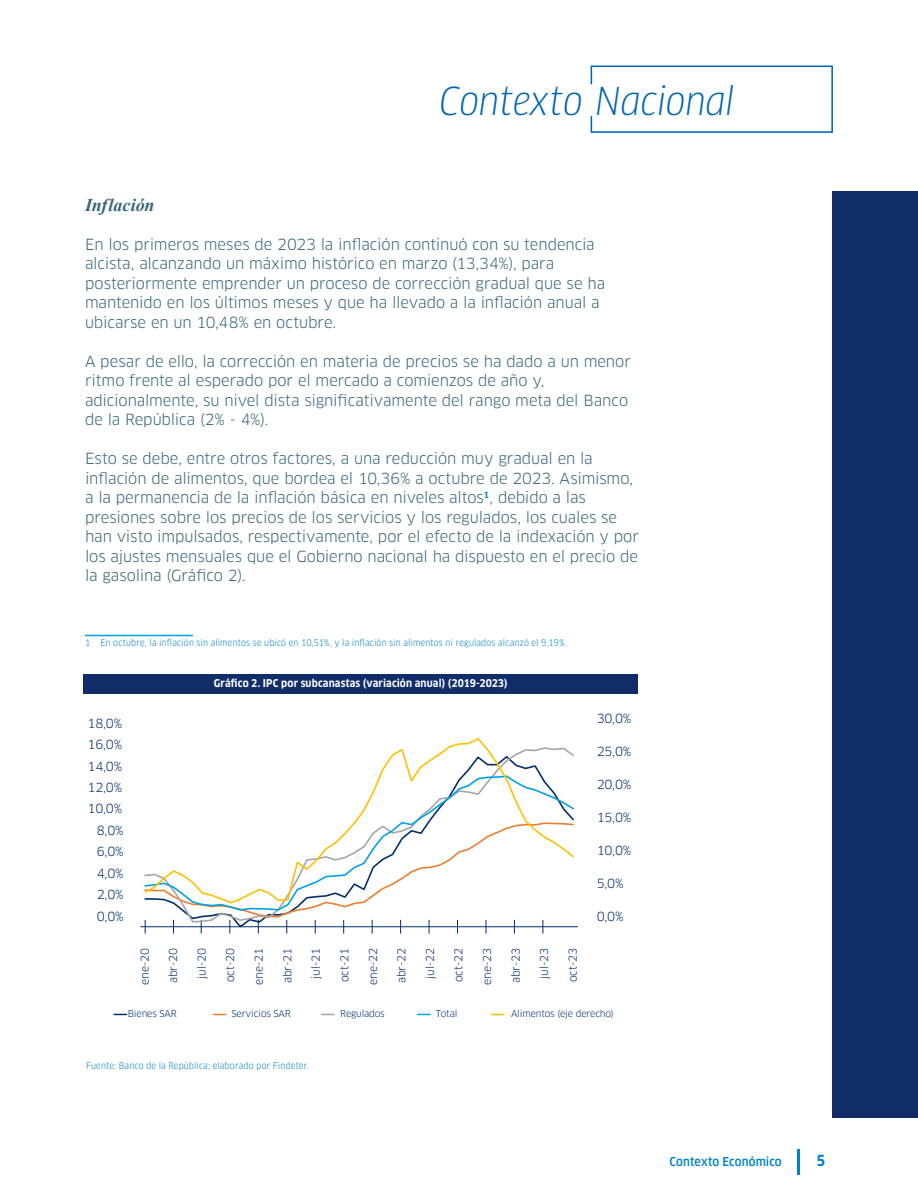
<style>
.page{position:relative;width:918px;height:1188px;background:#fff}
.page>*{position:absolute;margin:0;border:0;box-sizing:border-box;transform-origin:0 0}
.t1{font:italic 37.5px "Clan Pro Narr";color:#0066b0}
.t2{font:italic 700 18px "Times New Roman";color:#366677}
.t3{font:15px/19.5px "Clan Pro";letter-spacing:-.005em;color:#366677}
.t4{font:700 15px "Clan Pro Narr";color:#0084c8}
.t5{font:12.3px "Clan Pro";letter-spacing:-.015em;color:#032e6e}
.t6{font:500 12px "Clan Pro Narr";letter-spacing:.01em;color:#0084c8}
.t7{font:10.8px "Clan Pro";letter-spacing:-.02em;color:#032e6e}
.t8{font:700 10.5px "Clan Pro Narr";letter-spacing:.015em;color:#fff}
.t9{font:9.15px "Clan Pro";letter-spacing:-.02em;color:#032e6e}
.t10{font:9px "Clan Pro Narr";letter-spacing:.015em;color:#0084c8}
</style>
<div class="page">
<div style="left:833px;top:191px;width:85px;height:927px;background:#102d6a"></div>
<hr style="left:85px;top:635px;width:108px;height:1px;background:#009fe3">
<hr style="left:140px;top:926px;width:438px;height:1px;background:#032e6e">
<svg style="left:143px;top:923px;width:432px;height:11px"></svg>
<svg style="left:144px;top:912px;width:400px;height:11px"></svg>
<svg style="left:175px;top:905px;width:177px;height:7px"></svg>
<svg style="left:144px;top:738px;width:430px;height:167px"></svg>
<svg style="left:114px;top:1014px;width:12px;height:1px"></svg>
<svg style="left:213px;top:1014px;width:13px;height:1px"></svg>
<svg style="left:322px;top:1014px;width:12px;height:1px"></svg>
<svg style="left:418px;top:1014px;width:12px;height:1px"></svg>
<svg style="left:492px;top:1014px;width:12px;height:1px"></svg>
<div style="left:84px;top:675px;width:554px;height:19px;background:#102d6a"></div>
<hr style="left:797px;top:1149px;width:2px;height:25px;background:#0084c8">
<svg style="left:590px;top:65px;width:243px;height:68px"></svg>
<h1 class="t1" style="left:439px;top:79px;width:296px">Contexto Nacional</h1>
<p class="t2" style="left:85px;top:192px;width:71px">Inflación</p>
<p class="t3" style="left:85px;top:235px;width:522px">En los primeros meses de 2023 la inflación continuó con su tendencia alcista, alcanzando un máximo histórico en marzo (13,34%), para posteriormente emprender un proceso de corrección gradual que se ha mantenido en los últimos meses y que ha llevado a la inflación anual a ubicarse en un 10,48% en octubre.</p>
<p class="t3" style="left:85px;top:352px;width:547px">A pesar de ello, la corrección en materia de precios se ha dado a un menor ritmo frente al esperado por el mercado a comienzos de año y, adicionalmente, su nivel dista significativamente del rango meta del Banco de la República (2% - 4%).</p>
<p class="t3" style="left:85px;top:449px;width:555px">Esto se debe, entre otros factores, a una reducción muy gradual en la inflación de alimentos, que bordea el 10,36% a octubre de 2023. Asimismo, a la permanencia de la inflación básica en niveles altos<sup>1</sup>, debido a las presiones sobre los precios de los servicios y los regulados, los cuales se han visto impulsados, respectivamente, por el efecto de la indexación y por los ajustes mensuales que el Gobierno nacional ha dispuesto en el precio de la gasolina (Gráfico 2).</p>
<p class="t10" style="left:85px;top:638px;width:484px">1 En octubre, la inflación sin alimentos se ubicó en 10,51%, y la inflación sin alimentos ni regulados alcanzó el 9,19%.</p>
<p class="t5" style="left:88px;top:716px;width:36px">18,0%</p>
<p class="t5" style="left:88px;top:737px;width:36px">16,0%</p>
<p class="t5" style="left:88px;top:759px;width:36px">14,0%</p>
<p class="t5" style="left:88px;top:780px;width:36px">12,0%</p>
<p class="t5" style="left:88px;top:802px;width:36px">10,0%</p>
<p class="t5" style="left:97px;top:823px;width:28px">8,0%</p>
<p class="t5" style="left:97px;top:844px;width:28px">6,0%</p>
<p class="t5" style="left:97px;top:866px;width:28px">4,0%</p>
<p class="t5" style="left:97px;top:887px;width:28px">2,0%</p>
<p class="t5" style="left:97px;top:909px;width:28px">0,0%</p>
<p class="t8" style="left:214px;top:677px;width:295px">Gráfico 2. IPC por subcanastas (variación anual) (2019-2023)</p>
<p class="t5" style="left:597px;top:711px;width:36px">30,0%</p>
<p class="t5" style="left:597px;top:744px;width:36px">25,0%</p>
<p class="t5" style="left:597px;top:777px;width:36px">20,0%</p>
<p class="t5" style="left:597px;top:810px;width:36px">15,0%</p>
<p class="t5" style="left:597px;top:843px;width:36px">10,0%</p>
<p class="t5" style="left:597px;top:876px;width:28px">5,0%</p>
<p class="t5" style="left:597px;top:909px;width:28px">0,0%</p>
<p class="t7" style="left:138px;top:985px;width:38px;rotate:-90deg">ene-20</p>
<p class="t7" style="left:167px;top:983px;width:37px;rotate:-90deg">abr-20</p>
<p class="t7" style="left:195px;top:979px;width:32px;rotate:-90deg">jul-20</p>
<p class="t7" style="left:224px;top:982px;width:35px;rotate:-90deg">oct-20</p>
<p class="t7" style="left:252px;top:985px;width:38px;rotate:-90deg">ene-21</p>
<p class="t7" style="left:281px;top:983px;width:37px;rotate:-90deg">abr-21</p>
<p class="t7" style="left:310px;top:979px;width:32px;rotate:-90deg">jul-21</p>
<p class="t7" style="left:338px;top:982px;width:35px;rotate:-90deg">oct-21</p>
<p class="t7" style="left:367px;top:985px;width:38px;rotate:-90deg">ene-22</p>
<p class="t7" style="left:395px;top:983px;width:37px;rotate:-90deg">abr-22</p>
<p class="t7" style="left:424px;top:979px;width:32px;rotate:-90deg">jul-22</p>
<p class="t7" style="left:452px;top:982px;width:35px;rotate:-90deg">oct-22</p>
<p class="t7" style="left:481px;top:985px;width:38px;rotate:-90deg">ene-23</p>
<p class="t7" style="left:509px;top:983px;width:37px;rotate:-90deg">abr-23</p>
<p class="t7" style="left:538px;top:979px;width:32px;rotate:-90deg">jul-23</p>
<p class="t7" style="left:566px;top:982px;width:35px;rotate:-90deg">oct-23</p>
<p class="t9" style="left:128px;top:1009px;width:50px">Bienes SAR</p>
<p class="t9" style="left:232px;top:1009px;width:61px">Servicios SAR</p>
<p class="t9" style="left:340px;top:1009px;width:46px">Regulados</p>
<p class="t9" style="left:436px;top:1009px;width:23px">Total</p>
<p class="t9" style="left:511px;top:1009px;width:104px">Alimentos (eje derecho)</p>
<p class="t10" style="left:86px;top:1060px;width:224px">Fuente: Banco de la República; elaborado por Findeter.</p>
<p class="t6" style="left:670px;top:1155px;width:114px">Contexto Económico</p>
<p class="t4" style="left:817px;top:1152px;width:10px">5</p>
</div>
